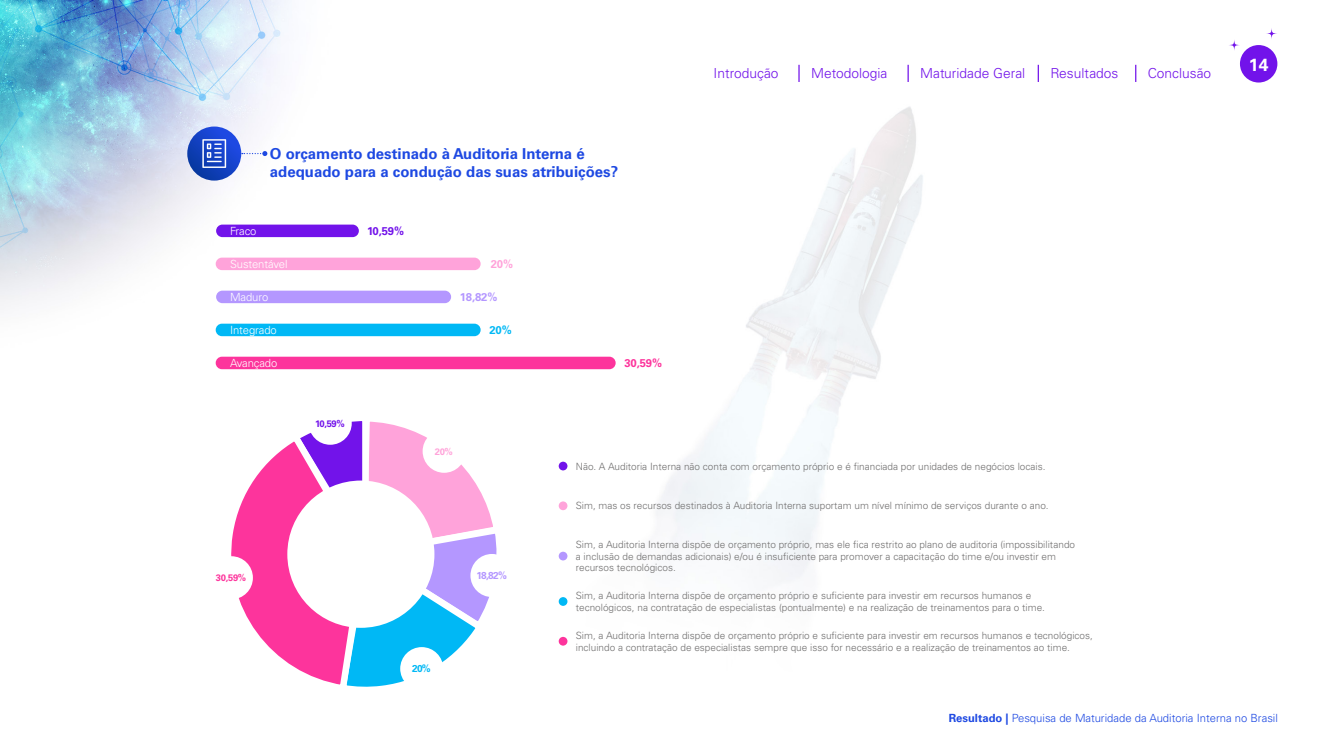
<style>
.page{position:relative;width:1323px;height:745px;background:#fff}
.page>*{position:absolute;margin:0;border:0;box-sizing:border-box;transform-origin:0 0}
.t1{font:700 17.5px "Univers LT Std";color:#fff}
.t2{font:700 15px/18px "Univers LT Std";color:#1e49e2}
.t3{font:300 13.75px "Univers LT Std";color:#7213ea}
.t4{font:300 11.25px "Univers LT Std";color:#1e49e2}
.t5{font:300 11.25px "Univers LT Std";letter-spacing:-.01em;color:#fff}
.t6{font:700 11.25px "Univers LT Std";color:#7213ea}
.t7{font:700 11.25px "Univers LT Std";color:#b497ff}
.t8{font:700 11.25px "Univers LT Std";color:#fd349c}
.t9{font:700 11.25px "Univers LT Std";color:#ffa3da}
.t10{font:700 11.25px "Univers LT Std";color:#00b8f5}
.t11{font:300 10px/11.2px "Univers LT Std";color:#706f6f}
.t12{font:700 10px "Univers LT Std";color:#b497ff}
.t13{font:700 10px "Univers LT Std";color:#00b8f5}
.t14{font:700 9.38px "Univers LT Std";color:#fd349c}
.t15{font:700 9.38px "Univers LT Std";color:#7213ea}
.t16{font:700 9.38px "Univers LT Std";color:#ffa3da}
.s1{font-weight:700}
</style>
<div class="page">
<img style="left:0;top:0;width:1278px;height:646px">
<svg style="left:218px;top:411px;width:286px;height:276px"></svg>
<svg style="left:218px;top:428px;width:152px;height:259px"></svg>
<div style="left:287px;top:480px;width:147px;height:147px;background:#fff;border-radius:50%"></div>
<div style="left:423px;top:429px;width:43px;height:43px;background:#fff;border-radius:50%"></div>
<div style="left:210px;top:556px;width:43px;height:43px;background:#fff;border-radius:50%"></div>
<div style="left:400px;top:646px;width:43px;height:43px;background:#fff;border-radius:50%"></div>
<div style="left:309px;top:401px;width:43px;height:43px;background:#fff;border-radius:50%"></div>
<div style="left:470px;top:553px;width:43px;height:43px;background:#fff;border-radius:50%"></div>
<div style="left:216px;top:224px;width:143px;height:13px;background:#7213ea;border-radius:6px"></div>
<div style="left:216px;top:257px;width:265px;height:13px;background:#ffa3da;border-radius:6px"></div>
<div style="left:216px;top:323px;width:265px;height:13px;background:#00b8f5;border-radius:6px"></div>
<div style="left:216px;top:290px;width:235px;height:13px;background:#b497ff;border-radius:6px"></div>
<div style="left:216px;top:356px;width:400px;height:13px;background:#fd349c;border-radius:6px"></div>
<svg style="left:242px;top:151px;width:25px;height:5px"></svg>
<svg style="left:187px;top:126px;width:54px;height:54px"></svg>
<svg style="left:202px;top:139px;width:24px;height:29px"></svg>
<div style="left:559px;top:461px;width:8px;height:9px;background:#7213ea;border-radius:50%"></div>
<div style="left:559px;top:636px;width:8px;height:9px;background:#fd349c;border-radius:50%"></div>
<svg style="left:559px;top:596px;width:8px;height:9px"></svg>
<div style="left:559px;top:501px;width:8px;height:9px;background:#ffa3da;border-radius:50%"></div>
<div style="left:559px;top:551px;width:8px;height:9px;background:#b497ff;border-radius:50%"></div>
<svg style="left:798px;top:65px;width:2px;height:17px"></svg>
<svg style="left:907px;top:65px;width:2px;height:17px"></svg>
<svg style="left:1038px;top:65px;width:1px;height:17px"></svg>
<svg style="left:1135px;top:65px;width:1px;height:17px"></svg>
<div style="left:1240px;top:45px;width:37px;height:37px;background:#7213ea;border-radius:50%"></div>
<svg style="left:1228px;top:39px;width:12px;height:12px"></svg>
<svg style="left:1266px;top:28px;width:11px;height:11px"></svg>
<h2 class="t2" style="left:270px;top:144px;width:350px">O orçamento destinado à Auditoria Interna é adequado para a condução das suas atribuições?</h2>
<p class="t5" style="left:230px;top:224px;width:28px">Fraco</p>
<p class="t6" style="left:367px;top:224px;width:38px">10,59%</p>
<p class="t5" style="left:230px;top:257px;width:59px">Sustentável</p>
<p class="t9" style="left:491px;top:257px;width:24px">20%</p>
<p class="t5" style="left:230px;top:290px;width:40px">Maduro</p>
<p class="t7" style="left:460px;top:290px;width:39px">18,82%</p>
<p class="t5" style="left:230px;top:323px;width:48px">Integrado</p>
<p class="t10" style="left:489px;top:323px;width:24px">20%</p>
<p class="t5" style="left:230px;top:356px;width:49px">Avançado</p>
<p class="t8" style="left:624px;top:356px;width:39px">30,59%</p>
<p class="t15" style="left:315px;top:417px;width:31px">10,59%</p>
<p class="t16" style="left:435px;top:445px;width:19px">20%</p>
<h3 class="t3" style="left:714px;top:65px;width:66px">Introdução</h3>
<h3 class="t3" style="left:811px;top:65px;width:78px">Metodologia</h3>
<h3 class="t3" style="left:920px;top:65px;width:107px">Maturidade Geral</h3>
<h3 class="t3" style="left:1050px;top:65px;width:70px">Resultados</h3>
<h3 class="t3" style="left:1148px;top:65px;width:65px">Conclusão</h3>
<p class="t14" style="left:216px;top:572px;width:32px">30,59%</p>
<p class="t13" style="left:412px;top:662px;width:20px">20%</p>
<p class="t12" style="left:476px;top:569px;width:32px">18,82%</p>
<p class="t11" style="left:576px;top:460px;width:471px">Não. A Auditoria Interna não conta com orçamento próprio e é financiada por unidades de negócios locais.</p>
<p class="t11" style="left:576px;top:500px;width:474px">Sim, mas os recursos destinados à Auditoria Interna suportam um nível mínimo de serviços durante o ano.</p>
<p class="t11" style="left:576px;top:539px;width:501px">Sim, a Auditoria Interna dispõe de orçamento próprio, mas ele fica restrito ao plano de auditoria (impossibilitando a inclusão de demandas adicionais) e/ou é insuficiente para promover a capacitação do time e/ou investir em recursos tecnológicos.</p>
<p class="t11" style="left:576px;top:590px;width:471px">Sim, a Auditoria Interna dispõe de orçamento próprio e suficiente para investir em recursos humanos e tecnológicos, na contratação de especialistas (pontualmente) e na realização de treinamentos para o time.</p>
<p class="t11" style="left:576px;top:629px;width:519px">Sim, a Auditoria Interna dispõe de orçamento próprio e suficiente para investir em recursos humanos e tecnológicos, incluindo a contratação de especialistas sempre que isso for necessário e a realização de treinamentos ao time.</p>
<h1 class="t1" style="left:1249px;top:55px;width:21px">14</h1>
<p class="t4" style="left:949px;top:710px;width:331px"><span class="s1">Resultado |</span> Pesquisa de Maturidade da Auditoria Interna no Brasil</p>
</div>
